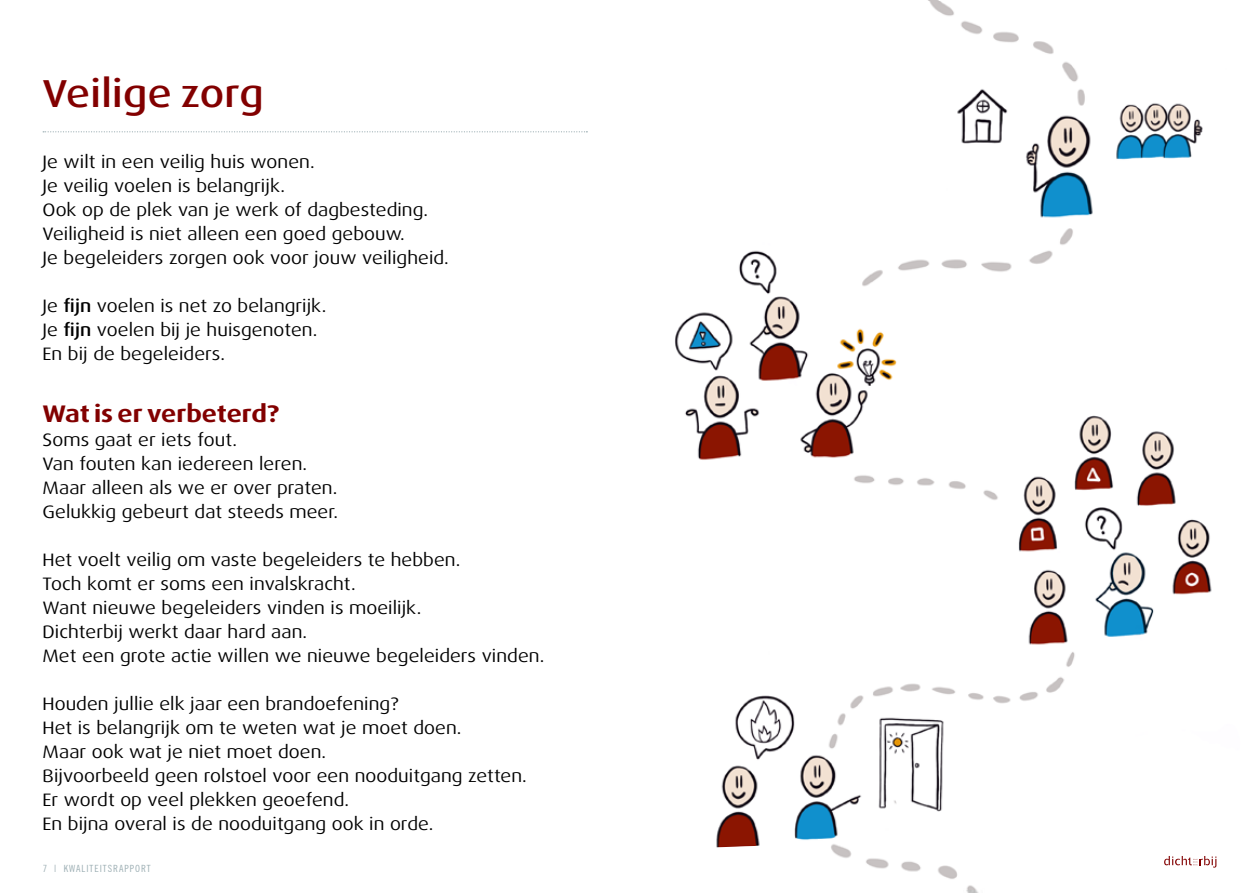
<style>
.page{position:relative;width:1259px;height:893px;background:#fff}
.page>*{position:absolute;margin:0;border:0;box-sizing:border-box;transform-origin:0 0}
.t1{font:500 39px "Dax Wide";letter-spacing:.01em;color:#820000}
.t2{font:700 24px "Dax Wide";letter-spacing:-.005em;color:#820000}
.t3{font:18px/24px "Dax Wide";letter-spacing:.005em;color:#000}
.t4{font:9.9px "Trade Gothic Cond Eighteen";letter-spacing:.1em;color:#9dafb4}
.s1{font-weight:500}
</style>
<div class="page">
<img style="left:675px;top:1px;width:537px;height:847px">
<img style="left:966px;top:889px;width:13px;height:4px">
<img style="left:818px;top:839px;width:189px;height:50px">
<svg style="left:1164px;top:856px;width:52px;height:12px"></svg>
<svg style="left:43px;top:131px;width:544px;height:1px"></svg>
<h1 class="t1" style="left:43px;top:71px;width:223px">Veilige zorg</h1>
<p class="t3" style="left:43px;top:150px;width:408px">Je wilt in een veilig huis wonen.<br>Je veilig voelen is belangrijk.<br>Ook op de plek van je werk of dagbesteding.<br>Veiligheid is niet alleen een goed gebouw.<br>Je begeleiders zorgen ook voor jouw veiligheid.</p>
<p class="t3" style="left:43px;top:294px;width:285px">Je <span class="s1">fijn</span> voelen is net zo belangrijk.<br>Je <span class="s1">fijn</span> voelen bij je huisgenoten.<br>En bij de begeleiders.</p>
<h2 class="t2" style="left:43px;top:400px;width:238px">Wat is er verbeterd?</h2>
<p class="t3" style="left:43px;top:427px;width:297px">Soms gaat er iets fout.<br>Van fouten kan iedereen leren.<br>Maar alleen als we er over praten.<br>Gelukkig gebeurt dat steeds meer.</p>
<p class="t3" style="left:43px;top:547px;width:503px">Het voelt veilig om vaste begeleiders te hebben.<br>Toch komt er soms een invalskracht.<br>Want nieuwe begeleiders vinden is moeilijk.<br>Dichterbij werkt daar hard aan.<br>Met een grote actie willen we nieuwe begeleiders vinden.</p>
<p class="t3" style="left:43px;top:691px;width:486px">Houden jullie elk jaar een brandoefening?<br>Het is belangrijk om te weten wat je moet doen.<br>Maar ook wat je niet moet doen.<br>Bijvoorbeeld geen rolstoel voor een nooduitgang zetten.<br>Er wordt op veel plekken geoefend.<br>En bijna overal is de nooduitgang ook in orde.</p>
<p class="t4" style="left:43px;top:862px;width:110px">7 | KWALITEITSRAPPORT</p>
</div>
